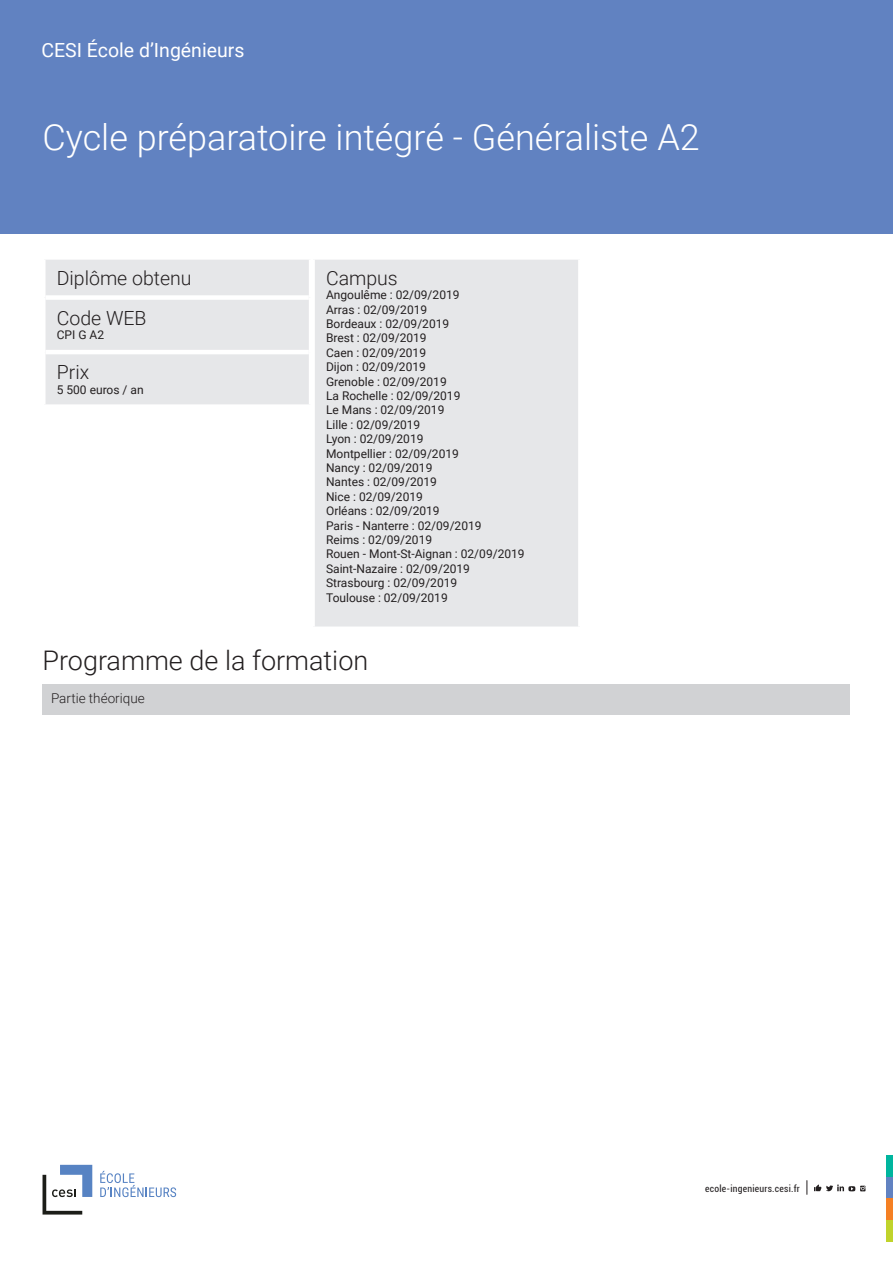
<style>
.page{position:relative;width:893px;height:1263px;background:#fff}
.page>*{position:absolute;margin:0;border:0;box-sizing:border-box;transform-origin:0 0}
.t1{font:300 36px "Roboto";color:#fff}
.t2{font:300 27px "Roboto";color:#231f20}
.t3{font:300 19.5px/40.2px "Roboto";color:#231f20}
.t4{font:19.5px "Roboto";color:#fff}
.t5{font:300 13.5px "Roboto";color:#231f20}
.t6{font:12px/14.4px "Roboto";color:#231f20}
.t7{font:condensed 9.6px "Roboto";letter-spacing:.025em;color:#231f20}
</style>
<div class="page">
<div style="left:0;top:0;width:893px;height:234px;background:#6182c1"></div>
<div style="left:46px;top:260px;width:263px;height:144px;background:#e6e7e9"></div>
<div style="left:46px;top:295px;width:263px;height:5px;background:#fff"></div>
<hr style="left:46px;top:350px;width:263px;height:4px;background:#fff">
<div style="left:313px;top:257px;width:267px;height:372px;background:#e6e7e9"></div>
<hr style="left:312px;top:260px;width:3px;height:366px;background:#fff">
<hr style="left:578px;top:260px;width:3px;height:366px;background:#fff">
<div style="left:312px;top:255px;width:269px;height:5px;background:#fff"></div>
<div style="left:312px;top:626px;width:269px;height:5px;background:#fff"></div>
<div style="left:43px;top:684px;width:807px;height:31px;background:#d1d2d4"></div>
<div style="left:886px;top:1220px;width:7px;height:21px;background:#c0d32b"></div>
<div style="left:886px;top:1198px;width:7px;height:22px;background:#f58023"></div>
<div style="left:886px;top:1176px;width:7px;height:22px;background:#6182c1"></div>
<div style="left:886px;top:1155px;width:7px;height:21px;background:#00b59e"></div>
<svg style="left:807px;top:1180px;width:1px;height:14px"></svg>
<svg style="left:814px;top:1184px;width:51px;height:7px"></svg>
<svg style="left:43px;top:1165px;width:49px;height:49px"></svg>
<svg style="left:100px;top:1171px;width:76px;height:26px"></svg>
<h3 class="t4" style="left:41px;top:37px;width:205px">CESI École d’Ingénieurs</h3>
<h1 class="t1" style="left:43px;top:112px;width:659px">Cycle préparatoire intégré - Généraliste A2</h1>
<h3 class="t3" style="left:57px;top:257px;width:136px">Diplôme obtenu<br>Code WEB</h3>
<p class="t6" style="left:57px;top:327px;width:49px">CPI G A2</p>
<h3 class="t3" style="left:57px;top:352px;width:34px">Prix</h3>
<p class="t6" style="left:57px;top:382px;width:88px">5 500 euros / an</p>
<h3 class="t3" style="left:326px;top:257px;width:73px">Campus</h3>
<p class="t6" style="left:326px;top:287px;width:200px">Angoulême : 02/09/2019<br>Arras : 02/09/2019<br>Bordeaux : 02/09/2019<br>Brest : 02/09/2019<br>Caen : 02/09/2019<br>Dijon : 02/09/2019<br>Grenoble : 02/09/2019<br>La Rochelle : 02/09/2019<br>Le Mans : 02/09/2019<br>Lille : 02/09/2019<br>Lyon : 02/09/2019<br>Montpellier : 02/09/2019<br>Nancy : 02/09/2019<br>Nantes : 02/09/2019<br>Nice : 02/09/2019<br>Orléans : 02/09/2019<br>Paris - Nanterre : 02/09/2019<br>Reims : 02/09/2019<br>Rouen - Mont-St-Aignan : 02/09/2019<br>Saint-Nazaire : 02/09/2019<br>Strasbourg : 02/09/2019<br>Toulouse : 02/09/2019</p>
<h2 class="t2" style="left:43px;top:641px;width:327px">Programme de la formation</h2>
<p class="t5" style="left:51px;top:688px;width:95px">Partie théorique</p>
<p class="t7" style="left:705px;top:1182px;width:96px">ecole-ingenieurs.cesi.fr</p>
</div>
